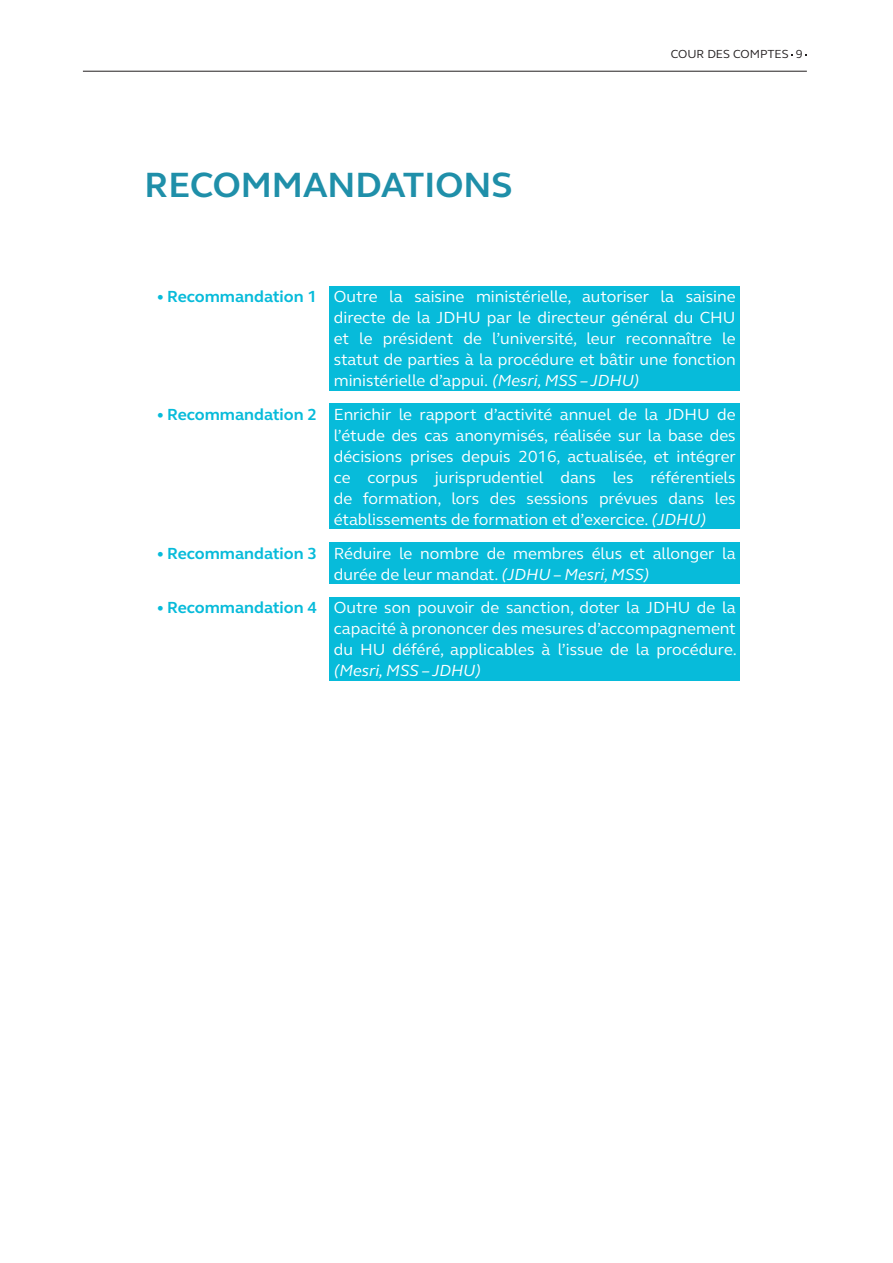
<style>
.page{position:relative;width:893px;height:1263px;background:#fff}
.page>*{position:absolute;margin:0;border:0;box-sizing:border-box;transform-origin:0 0}
.t1{font:700 36px "FS Elliot";color:#1f8fa9}
.t2{font:16.5px/21px "FS Elliot";color:#fff;text-align:justify}
.t3{font:italic 16.5px "FS Elliot";color:#fff}
.t4{font:12px "FS Elliot";color:#231f20}
.s1{font-weight:700;color:#07bbda}
.s2{font-style:italic}
</style>
<div class="page">
<hr style="left:83px;top:71px;width:724px;height:1px;background:#231f20">
<div style="left:330px;top:286px;width:410px;height:104px;background:#07bbda"></div>
<div style="left:330px;top:403px;width:410px;height:126px;background:#07bbda"></div>
<div style="left:330px;top:542px;width:410px;height:42px;background:#07bbda"></div>
<div style="left:330px;top:596px;width:410px;height:84px;background:#07bbda"></div>
<h1 class="t1" style="left:145px;top:161px;width:369px">RECOMMANDATIONS</h1>
<p class="t4" style="left:671px;top:46px;width:134px">COUR DES COMPTES 9</p>
<p class="t2" style="left:334px;top:286px;width:403px;text-indent:-177px"><span class="s1">• Recommandation 1</span> Outre la saisine ministérielle, autoriser la saisine directe de la JDHU par le directeur général du CHU et le président de l’université, leur reconnaître le statut de parties à la procédure et bâtir une fonction ministérielle d’appui. <span class="s2">(Mesri, MSS – JDHU)</span></p>
<p class="t2" style="left:334px;top:403px;width:404px;text-indent:-177px"><span class="s1">• Recommandation 2</span> Enrichir le rapport d’activité annuel de la JDHU de l’étude des cas anonymisés, réalisée sur la base des décisions prises depuis 2016, actualisée, et intégrer ce corpus jurisprudentiel dans les référentiels de formation, lors des sessions prévues dans les établissements de formation et d’exercice. <span class="s2">(JDHU)</span></p>
<p class="t2" style="left:334px;top:542px;width:403px;text-indent:-177px"><span class="s1">• Recommandation 3</span> Réduire le nombre de membres élus et allonger la durée de leur mandat. <span class="s2">(JDHU – Mesri, MSS)</span></p>
<p class="t2" style="left:334px;top:597px;width:404px;text-indent:-177px"><span class="s1">• Recommandation 4</span> Outre son pouvoir de sanction, doter la JDHU de la capacité à prononcer des mesures d’accompagnement du HU déféré, applicables à l’issue de la procédure.</p>
<p class="t3" style="left:334px;top:660px;width:149px">(Mesri, MSS – JDHU)</p>
</div>
